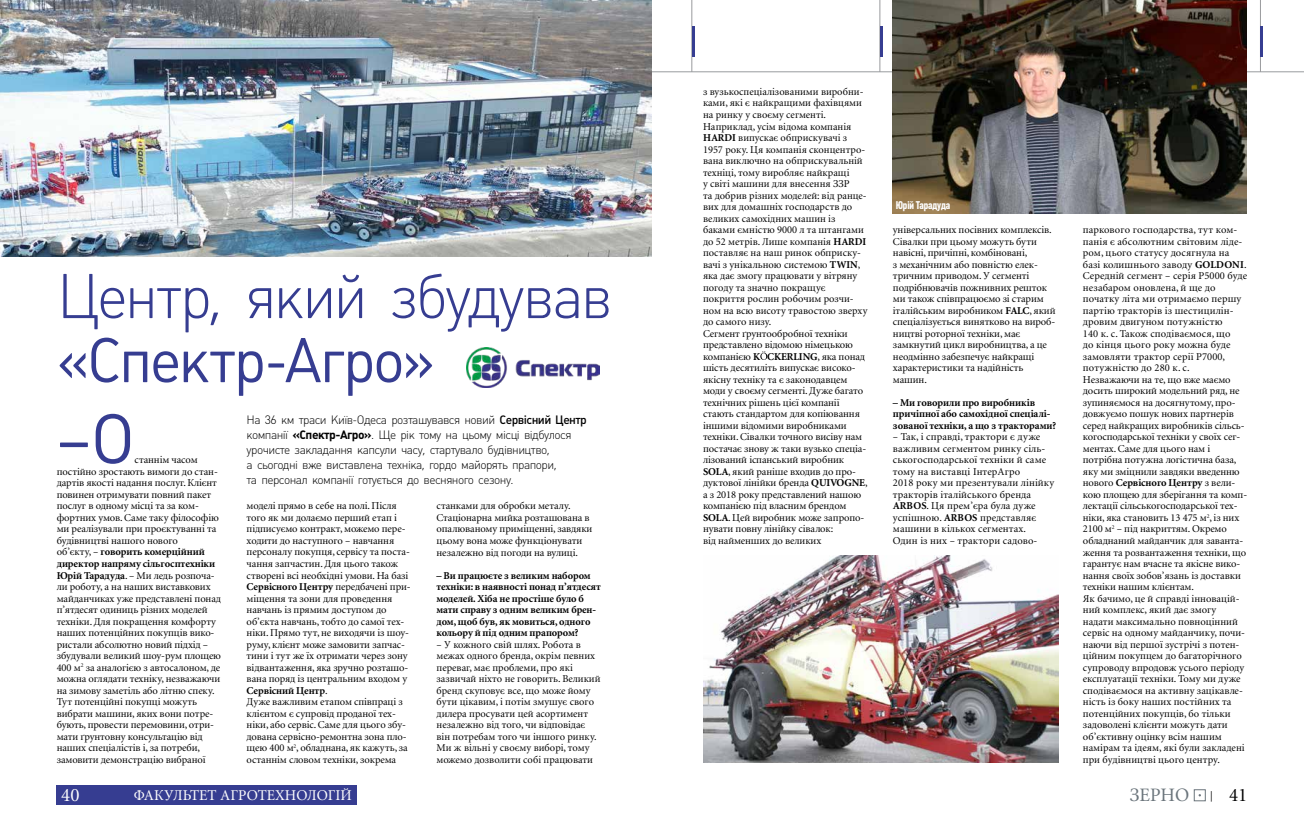
<style>
.page{position:relative;width:1304px;height:823px;background:#fff}
.page>*{position:absolute;margin:0;border:0;box-sizing:border-box;transform-origin:0 0}
.t1{font:69px "Plumb";color:#363d91}
.t2{font:300 62px "Plumb";letter-spacing:-.05em;color:#363d91}
.t3{font:62px "Plumb";letter-spacing:-.04em;color:#363d91}
.t4{font:19px "Minion Cyr";color:#6a747b}
.t5{font:19px "Minion Cyr";color:#000}
.t6{font:19px "Minion Cyr";color:#fff}
.t7{font:15px "Minion Cyr";color:#fff}
.t8{font:300 12px/15px "Plumb";letter-spacing:-.045em;color:#000}
.t9{font:700 11px "Plumb Cond";letter-spacing:-.01em;color:#fff}
.t10{font:10.5px/11.5px "Minion Cyr";letter-spacing:-.01em;color:#000}
.t11{font:10.5px/11.5px "Minion Cyr";letter-spacing:.01em;color:#000}
.t12{font:700 10.5px/11.5px "Minion Cyr";letter-spacing:-.01em;color:#000}
.s1{font-weight:500}
.s2{font-weight:700}
.s3{font-size:10.5px}
</style>
<div class="page">
<div style="left:1194px;top:788px;width:12px;height:12px;border:1px solid #6a747b"></div>
<hr style="left:880px;top:0;width:1px;height:72px;background:#999b9e">
<hr style="left:692px;top:0;width:1px;height:72px;background:#999b9e">
<hr style="left:880px;top:27px;width:2px;height:30px;background:#363d91">
<hr style="left:692px;top:27px;width:2px;height:30px;background:#363d91">
<hr style="left:1260px;top:0;width:1px;height:72px;background:#999b9e">
<hr style="left:1260px;top:27px;width:3px;height:30px;background:#363d91">
<hr style="left:652px;top:72px;width:652px;height:1px;background:#999b9e">
<div style="left:57px;top:785px;width:300px;height:19px;background:#363d91"></div>
<svg style="left:760px;top:351px;width:7px;height:9px"></svg>
<img style="left:0;top:0;width:652px;height:256px">
<img style="left:893px;top:0;width:353px;height:213px">
<img style="left:704px;top:555px;width:354px;height:207px">
<img style="left:467px;top:347px;width:133px;height:40px">
<h2 class="t2" style="left:57px;top:260px;width:558px">Центр, який збудував</h2>
<h2 class="t3" style="left:57px;top:324px;width:380px">«Спектр-Агро»</h2>
<p class="t8" style="left:247px;top:412px;width:342px">На 36 км траси Київ-Одеса розташувався новий <span class="s1">Сервісний Центр </span>компанії <span class="s2">«Спектр-Агро»</span>. Ще рік тому на цьому місці відбулося урочисте закладання капсули часу, стартувало будівництво,<br>а сьогодні вже виставлена техніка, гордо майорять прапори,<br>та персонал компанії готується до весняного сезону.</p>
<h1 class="t1" style="left:57px;top:399px;width:80px">–О</h1>
<p class="t10" style="left:57px;top:454px;width:166px;text-indent:78px">станнім часом постійно зростають вимоги до стан&shy;дартів якості надання послуг. Клієнт повинен отримувати повний пакет послуг в одному місці та за ком&shy;фортних умов. Саме таку філософію ми реалізували при проєктуванні та будівництві нашого нового<br>об’єкту, – <span class="s2">говорить комерційний директор напряму сільгосптехніки Юрій Тарадуда</span>. – Ми ледь розпоча&shy;ли роботу, а на наших виставкових майданчиках уже представлені понад п’ятдесят одиниць різних моделей техніки. Для покращення комфорту наших потенційних покупців вико&shy;ристали абсолютно новий підхід – збудували великий шоу-рум площею 400 м<sup>2</sup> за аналогією з автосалоном, де можна оглядати техніку, незважаючи на зимову заметіль або літню спеку.<br>Тут потенційні покупці можуть вибрати машини, яких вони потре&shy;бують, провести перемовини, отри&shy;мати ґрунтовну консультацію від наших спеціалістів і, за потреби, замовити демонстрацію вибраної</p>
<p class="t10" style="left:247px;top:500px;width:166px">моделі прямо в себе на полі. Після того як ми долаємо перший етап і підписуємо контракт, можемо пере&shy;ходити до наступного – навчання персоналу покупця, сервісу та поста&shy;чання запчастин. Для цього також створені всі необхідні умови. На базі <span class="s2">Сервісного Центру</span> передбачені при&shy;міщення та зони для проведення навчань із прямим доступом до об’єкта навчань, тобто до самої тех&shy;ніки. Прямо тут, не виходячи із шоу&shy;руму, клієнт може замовити запчас&shy;тини і тут же їх отримати через зону відвантаження, яка зручно розташо&shy;вана поряд із центральним входом у <span class="s2">Сервісний Центр</span>.<br>Дуже важливим етапом співпраці з клієнтом є супровід проданої тех&shy;ніки, або сервіс. Саме для цього збу&shy;дована сервісно-ремонтна зона пло&shy;щею 400 м<sup>2</sup>, обладнана, як кажуть, за останнім словом техніки, зокрема</p>
<p class="t10" style="left:437px;top:500px;width:157px">станками для обробки металу.<br>Стаціонарна мийка розташована в опалюваному приміщенні, завдяки цьому вона може функціонувати незалежно від погоди на вулиці.</p>
<p class="t12" style="left:437px;top:569px;width:166px">– Ви працюєте з великим набором техніки: в наявності понад п’ятдесят моделей. Хіба не простіше було б мати справу з одним великим брен&shy;дом, щоб був, як мовиться, одного кольору й під одним прапором?</p>
<p class="t10" style="left:437px;top:638px;width:165px">– У кожного свій шлях. Робота в межах одного бренда, окрім певних переваг, має проблеми, про які зазвичай ніхто не говорить. Великий бренд скуповує все, що може йому бути цікавим, і потім змушує свого дилера просувати цей асортимент незалежно від того, чи відповідає він потребам того чи іншого ринку.<br>Ми ж вільні у своєму виборі, тому можемо дозволити собі працювати</p>
<p class="t10" style="left:703px;top:86px;width:166px">з вузькоспеціалізованими виробни&shy;ками, які є найкращими фахівцями на ринку у своєму сегменті.<br>Наприклад, усім відома компанія<br><span class="s2">HARDI</span> випускає обприскувачі з<br>1957 року. Ця компанія сконцентро&shy;вана виключно на обприскувальній техніці, тому виробляє найкращі<br>у світі машини для внесення ЗЗР<br>та добрив різних моделей: від ранце&shy;вих для домашніх господарств до великих самохідних машин із баками ємністю 9000 л та штангами до 52 метрів. Лише компанія <span class="s2">HARDI </span>поставляє на наш ринок обприску&shy;вачі з унікальною системою <span class="s2">TWIN</span>, яка дає змогу працювати у вітряну погоду та значно покращує покриття рослин робочим розчи&shy;ном на всю висоту травостою зверху до самого низу.<br>Сегмент ґрунтообробної техніки представлено відомою німецькою компанією <span class="s2">K CKERLING</span>, яка понад шість десятиліть випускає високо&shy;якісну техніку та є законодавцем моди у своєму сегменті. Дуже багато технічних рішень цієї компанії стають стандартом для копіювання іншими відомими виробниками техніки. Сівалки точного висіву нам постачає знову ж таки вузько спеціа&shy;лізований іспанський виробник<br><span class="s2">SOLA</span>, який раніше входив до про&shy;дуктової лінійки бренда <span class="s2">QUIVOGNE</span>, а з 2018 року представлений нашою компанією під власним брендом<br><span class="s2">SOLA</span>. Цей виробник може запропо&shy;нувати повну лінійку сівалок:<br>від найменших до великих</p>
<p class="t9" style="left:896px;top:198px;width:56px">Юрій Тарадуда</p>
<p class="t10" style="left:893px;top:224px;width:164px">універсальних посівних комплексів.<br>Сівалки при цьому можуть бути навісні, причіпні, комбіновані,<br>з механічним або повністю елек&shy;тричним приводом. У сегменті подрібнювачів пожнивних решток ми також співпрацюємо зі старим італійським виробником <span class="s2">FALC</span>, який спеціалізується винятково на вироб&shy;ництві роторної техніки, має замкнутий цикл виробництва, а це неодмінно забезпечує найкращі характеристики та надійність машин.</p>
<p class="t12" style="left:893px;top:396px;width:165px">– Ми говорили про виробників причіпної або самохідної спеціалі&shy;зованої техніки, а що з тракторами?</p>
<p class="t11" style="left:893px;top:431px;width:163px">– Так, і справді, трактори є дуже важливим сегментом ринку сіль&shy;ськогосподарської техніки й саме тому на виставці ІнтерАгро<br>2018 року ми презентували лінійку тракторів італійського бренда<br><span class="s2">ARBOS</span>. Ця прем’єра була дуже успішною. <span class="s2">ARBOS</span> представляє машини в кількох сегментах.<br>Один із них – трактори садово-</p>
<p class="t10" style="left:1083px;top:224px;width:166px">паркового господарства, тут ком&shy;панія є абсолютним світовим ліде&shy;ром, цього статусу досягнула на базі колишнього заводу <span class="s2">GOLDONI</span>.<br>Середній сегмент – серія Р5000 буде незабаром оновлена, й ще до початку літа ми отримаємо першу партію тракторів із шестицилін&shy;дровим двигуном потужністю<br>140 к. с. Також сподіваємося, що<br>до кінця цього року можна буде замовляти трактор серії Р7000, потужністю до 280 к. с.<br>Незважаючи на те, що вже маємо досить широкий модельний ряд, не зупиняємося на досягнутому, про&shy;довжуємо пошук нових партнерів серед найкращих виробників сільсь&shy;когосподарської техніки у своїх сег&shy;ментах. Саме для цього нам і потрібна потужна логістична база, яку ми зміцнили завдяки введенню нового <span class="s2">Сервісного Центру</span> з вели&shy;кою площею для зберігання та комп&shy;лектації сільськогосподарської тех&shy;ніки, яка становить 13 475 м<sup>2</sup>, із них<br>2100 м<sup>2</sup> – під накриттям. Окремо обладнаний майданчик для заванта&shy;ження та розвантаження техніки, що гарантує нам вчасне та якісне вико&shy;нання своїх зобов’язань із доставки техніки нашим клієнтам.<br>Як бачимо, це й справді інновацій&shy;ний комплекс, який дає змогу надати максимально повноцінний сервіс на одному майданчику, почи&shy;наючи від першої зустрічі з потен&shy;ційним покупцем до багаторічного супроводу впродовж усього періоду експлуатації техніки. Тому ми дуже сподіваємося на активну зацікавле&shy;ність із боку наших постійних та потенційних покупців, бо тільки задоволені клієнти можуть дати об’єктивну оцінку всім нашим намірам та ідеям, які були закладені при будівництві цього центру.</p>
<h3 class="t6" style="left:61px;top:783px;width:20px">40</h3>
<h3 class="t7" style="left:134px;top:786px;width:220px">ФАКУЛЬТЕТ АГРОТЕХНОЛОГІЙ</h3>
<h3 class="t5" style="left:1210px;top:783px;width:39px"><span class="s3">|</span> 41</h3>
<h3 class="t4" style="left:1130px;top:783px;width:61px">ЗЕРНО</h3>
</div>
